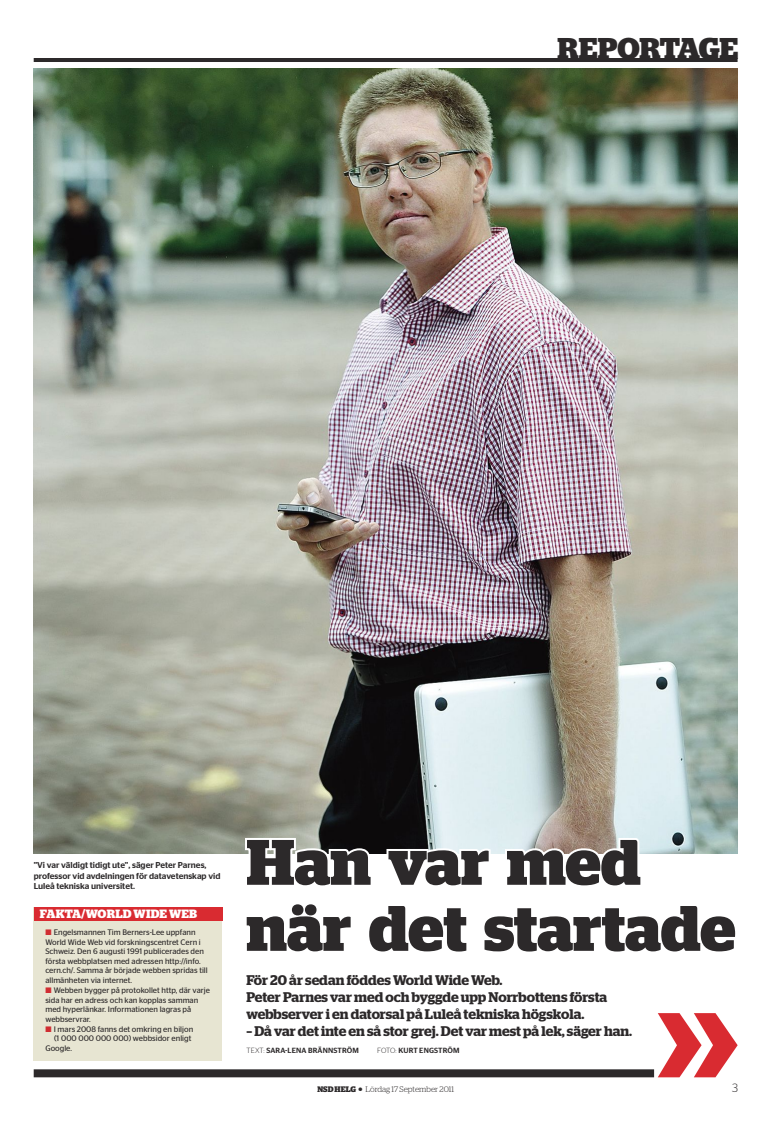
<style>
.page{position:relative;width:772px;height:1129px;background:#fff}
.page>*{position:absolute;margin:0;border:0;box-sizing:border-box;transform-origin:0 0}
.t1{font:700 64px/66px "Stag";color:#2c292a}
.t2{font:700 30px "Stag";letter-spacing:-.01em;color:#2c292a}
.t3{font:600 14px/16.8px "Stag";letter-spacing:-.005em;color:#2c292a}
.t4{font:700 12px "Stag";letter-spacing:.02em;color:#fff}
.t5{font:300 12px "Stag Sans";color:#2c292a}
.t6{font:500 8.6px/10.4px "Stag Sans";color:#2c292a}
.t7{font:8px/9.6px "Stag Sans";color:#2c292a}
.t8{font:300 8px "Stag";color:#2c292a}
.t9{font:500 7.5px "Stag Sans";letter-spacing:.02em;color:#2c292a}
.s1{color:#d02d32}
.s2{font-weight:300}
.s3{font-weight:700}
</style>
<div class="page">
<hr style="left:34px;top:58px;width:703px;height:4px;background:#2c292a">
<img style="left:34px;top:68px;width:703px;height:785px">
<svg style="left:243px;top:835px;width:131px;height:19px"></svg>
<svg style="left:384px;top:846px;width:108px;height:8px"></svg>
<svg style="left:502px;top:835px;width:142px;height:19px"></svg>
<div style="left:34px;top:1069px;width:619px;height:8px;background:#2c292a"></div>
<svg style="left:657px;top:1013px;width:80px;height:64px"></svg>
<div style="left:34px;top:907px;width:188px;height:153px;background:#e7e5d2"></div>
<div style="left:34px;top:907px;width:188px;height:13px;background:#d92b31"></div>
<h2 class="t2" style="left:557px;top:31px;width:182px">REPORTAGE</h2>
<p class="t6" style="left:34px;top:859px;width:188px">”Vi var väldigt tidigt ute”, säger Peter Parnes, professor vid avdelningen för datavetenskap vid<br>Luleå tekniska universitet.</p>
<h3 class="t4" style="left:40px;top:907px;width:159px">FAKTA/WORLD WIDE WEB</h3>
<p class="t7" style="left:45px;top:927px;width:164px"><span class="s1">■</span> Engelsmannen Tim Berners-Lee uppfann World Wide Web vid forskningscentret Cern i Schweiz. Den 6 augusti 1991 publicerades den första webbplatsen med adressen http://info. cern.ch/. Samma år började webben spridas till allmänheten via internet.</p>
<p class="t7" style="left:45px;top:985px;width:166px"><span class="s1">■</span> Webben bygger på protokollet http, där varje sida har en adress och kan kopplas samman med hyperlänkar. Informationen lagras på webbservrar.</p>
<p class="t7" style="left:45px;top:1023px;width:149px"><span class="s1">■</span> I mars 2008 fanns det omkring en biljon</p>
<p class="t7" style="left:54px;top:1033px;width:139px">(1 000 000 000 000) webbsidor enligt</p>
<p class="t7" style="left:45px;top:1043px;width:28px">Google.</p>
<h1 class="t1" style="left:246px;top:829px;width:490px">Han var med när det startade</h1>
<h3 class="t3" style="left:246px;top:971px;width:362px">För 20 år sedan föddes World Wide Web.<br>Peter Parnes var med och byggde upp Norrbottens första webbserver i en datorsal på Luleå tekniska högskola.</h3>
<h3 class="t3" style="left:246px;top:1021px;width:387px">– Då var det inte en så stor grej. Det var mest på lek, säger han.</h3>
<p class="t9" style="left:246px;top:1045px;width:114px"><span class="s2">TEXT:</span> SARA-LENA BRÄNNSTRÖM</p>
<p class="t9" style="left:377px;top:1045px;width:84px"><span class="s2">FOTO:</span> KURT ENGSTRÖM</p>
<p class="t8" style="left:317px;top:1084px;width:138px"><span class="s3">NSD HELG</span> ● Lördag 17 September 2011</p>
<h3 class="t5" style="left:731px;top:1080px;width:7px">3</h3>
</div>
